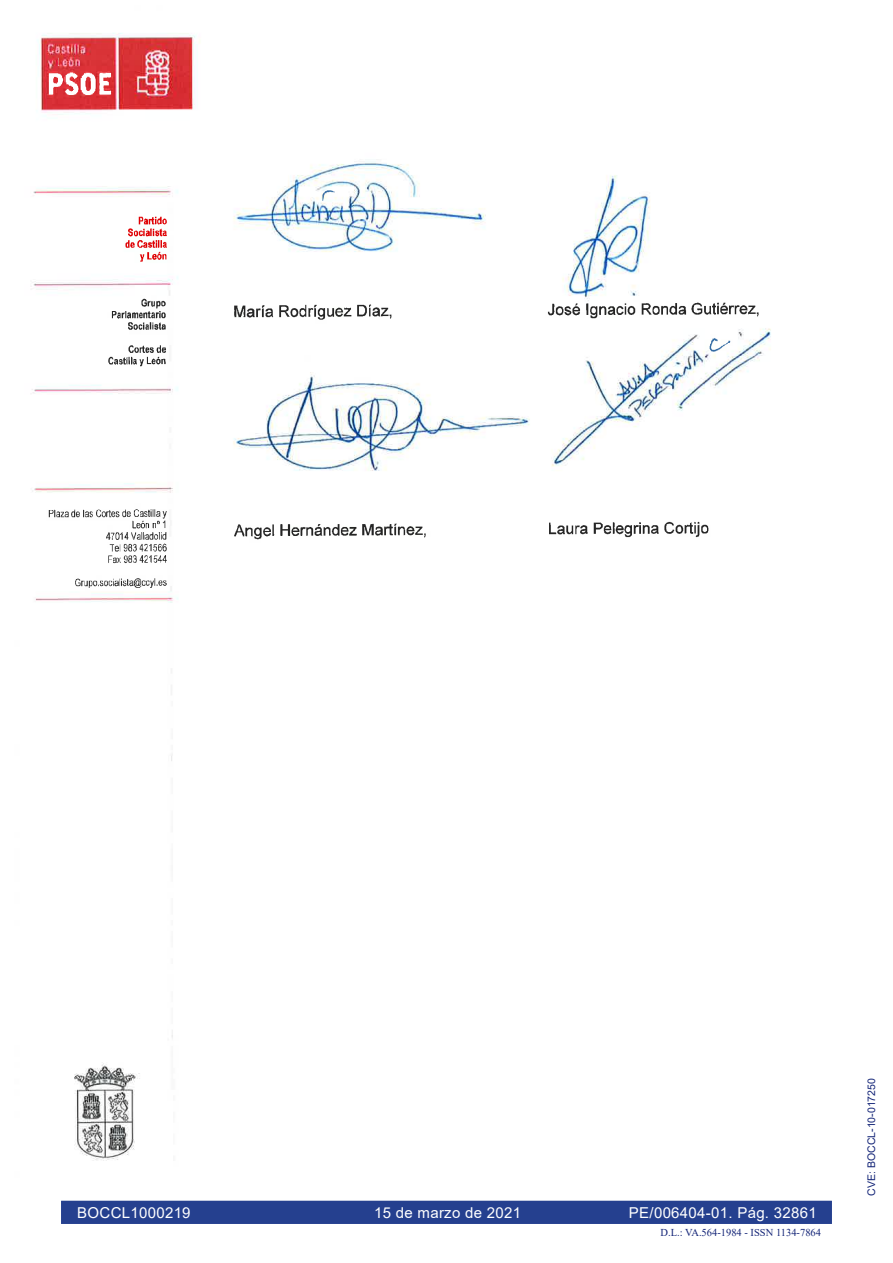
<style>
.page{position:relative;width:893px;height:1263px;background:#fff}
.page>*{position:absolute;margin:0;border:0;box-sizing:border-box;transform-origin:0 0}
.t1{font:15px "Arial";letter-spacing:.02em;color:#fff}
.t2{font:10.5px "Times New Roman";color:#132477}
.t3{font:10.5px "Arial";color:#132477}
</style>
<div class="page">
<div style="left:60px;top:1200px;width:773px;height:25px;background:#25408f"></div>
<div style="left:60px;top:1199px;width:773px;height:26px;border:2px solid #fff"></div>
<img style="left:32px;top:33px;width:801px;height:1167px">
<img style="left:48px;top:44px;width:65px;height:50px">
<img style="left:124px;top:216px;width:44px;height:45px">
<img style="left:48px;top:298px;width:711px;height:289px">
<img style="left:321px;top:190px;width:411px;height:162px">
<p class="t1" style="left:77px;top:1202px;width:115px">BOCCL1000219</p>
<p class="t1" style="left:374px;top:1202px;width:149px">15 de marzo de 2021</p>
<p class="t1" style="left:629px;top:1202px;width:189px">PE/006404-01. Pág. 32861</p>
<p class="t2" style="left:661px;top:1225px;width:162px">D.L.: VA.564-1984 - ISSN 1134-7864</p>
<p class="t3" style="left:864px;top:1195px;width:119px;rotate:-90deg">CVE: BOCCL-10-017250</p>
</div>
